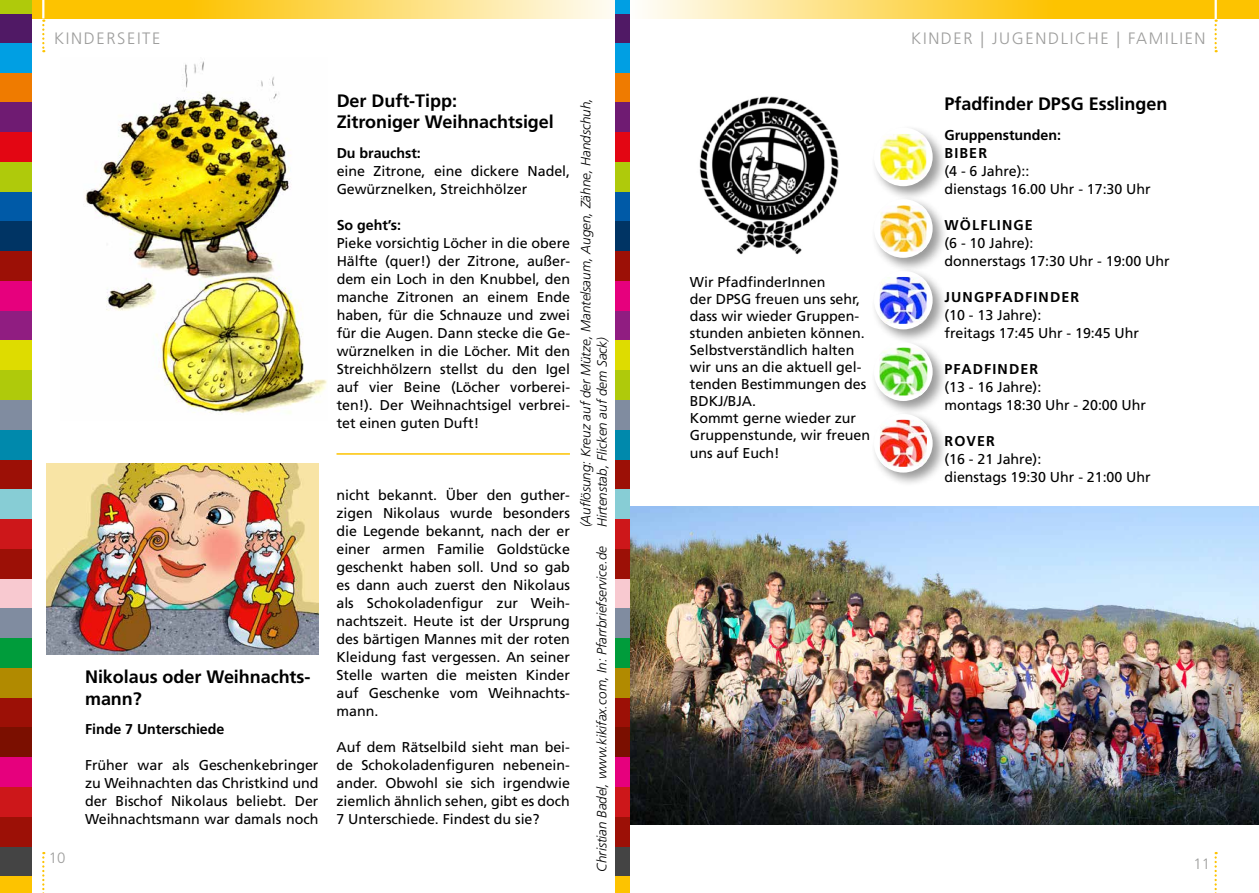
<style>
.page{position:relative;width:1259px;height:893px;background:#fff}
.page>*{position:absolute;margin:0;border:0;box-sizing:border-box;transform-origin:0 0}
.t1{font:700 18px/21.6px "Frutiger";letter-spacing:-.005em;color:#000}
.t2{font:300 16.5px "Frutiger";letter-spacing:.1em;color:#9d9d9c}
.t3{font:300 15px "Frutiger";color:#9d9d9c}
.t4{font:14.25px/18px "Frutiger";letter-spacing:-.005em;color:#000}
.t5{font:700 14.25px/18px "Frutiger";letter-spacing:-.005em;color:#000}
.t6{font:700 14.25px "Frutiger";letter-spacing:.08em;color:#000}
.t7{font:italic 300 13.5px/16.2px "Frutiger";letter-spacing:-.005em;color:#000}
</style>
<div class="page">
<svg style="left:42px;top:852px;width:2px;height:41px"></svg>
<svg style="left:1214px;top:852px;width:2px;height:41px"></svg>
<svg style="left:32px;top:0;width:582px;height:18px;background:#fdd75a"></svg>
<svg style="left:629px;top:0;width:630px;height:18px;background:#fcd656"></svg>
<svg style="left:42px;top:0;width:2px;height:52px"></svg>
<svg style="left:1214px;top:0;width:2px;height:52px"></svg>
<img style="left:699px;top:96px;width:140px;height:159px">
<img style="left:630px;top:506px;width:629px;height:319px">
<div style="left:871px;top:125px;width:76px;height:76px;background:#000;opacity:.4"></div>
<div style="left:874px;top:128px;width:58px;height:58px;background:#fff;border-radius:50%"></div>
<img style="left:880px;top:134px;width:46px;height:46px">
<div style="left:871px;top:268px;width:76px;height:76px;background:#000;opacity:.4"></div>
<div style="left:874px;top:271px;width:58px;height:58px;background:#fff;border-radius:50%"></div>
<img style="left:879px;top:277px;width:47px;height:47px">
<div style="left:871px;top:339px;width:76px;height:77px;background:#000;opacity:.4"></div>
<div style="left:874px;top:342px;width:58px;height:59px;background:#fff;border-radius:50%"></div>
<img style="left:879px;top:348px;width:48px;height:47px">
<div style="left:871px;top:411px;width:76px;height:77px;background:#000;opacity:.4"></div>
<div style="left:874px;top:414px;width:58px;height:59px;background:#fff;border-radius:50%"></div>
<img style="left:880px;top:420px;width:47px;height:47px">
<div style="left:871px;top:196px;width:76px;height:77px;background:#000;opacity:.4"></div>
<div style="left:874px;top:199px;width:58px;height:59px;background:#fff;border-radius:50%"></div>
<img style="left:880px;top:206px;width:46px;height:46px">
<div style="left:614px;top:13px;width:15px;height:30px;background:#501965"></div>
<div style="left:614px;top:43px;width:15px;height:30px;background:#009fe3"></div>
<div style="left:614px;top:0;width:15px;height:13px;background:#009fe3"></div>
<div style="left:614px;top:73px;width:15px;height:29px;background:#ef7b00"></div>
<div style="left:614px;top:102px;width:15px;height:30px;background:#6f1b72"></div>
<div style="left:614px;top:132px;width:15px;height:30px;background:#e30613"></div>
<div style="left:614px;top:162px;width:15px;height:30px;background:#afca0b"></div>
<div style="left:614px;top:192px;width:15px;height:30px;background:#005aa7"></div>
<div style="left:614px;top:222px;width:15px;height:29px;background:#003464"></div>
<div style="left:614px;top:251px;width:15px;height:30px;background:#9c1006"></div>
<div style="left:614px;top:281px;width:15px;height:30px;background:#e6007d"></div>
<div style="left:614px;top:311px;width:15px;height:30px;background:#901d81"></div>
<div style="left:614px;top:341px;width:15px;height:29px;background:#dedc00"></div>
<div style="left:614px;top:370px;width:15px;height:30px;background:#afca0b"></div>
<div style="left:614px;top:400px;width:15px;height:30px;background:#808ca0"></div>
<div style="left:614px;top:430px;width:15px;height:30px;background:#0089ac"></div>
<div style="left:614px;top:460px;width:15px;height:29px;background:#9c1006"></div>
<div style="left:614px;top:489px;width:15px;height:30px;background:#87cdd5"></div>
<div style="left:614px;top:519px;width:15px;height:30px;background:#cd171a"></div>
<div style="left:614px;top:549px;width:15px;height:30px;background:#9c1006"></div>
<div style="left:614px;top:579px;width:15px;height:29px;background:#f8c9d0"></div>
<div style="left:614px;top:608px;width:15px;height:30px;background:#808ca0"></div>
<div style="left:614px;top:638px;width:15px;height:30px;background:#009c3b"></div>
<div style="left:614px;top:668px;width:15px;height:30px;background:#b18a00"></div>
<div style="left:614px;top:698px;width:15px;height:30px;background:#9c1006"></div>
<div style="left:614px;top:728px;width:15px;height:29px;background:#7b0f00"></div>
<div style="left:614px;top:757px;width:15px;height:30px;background:#e6007d"></div>
<div style="left:614px;top:787px;width:15px;height:30px;background:#cd171a"></div>
<div style="left:614px;top:817px;width:15px;height:30px;background:#9c1006"></div>
<div style="left:614px;top:847px;width:15px;height:29px;background:#444"></div>
<div style="left:614px;top:876px;width:15px;height:17px;background:#fdc300"></div>
<div style="left:0;top:13px;width:32px;height:30px;background:#501965"></div>
<div style="left:0;top:43px;width:32px;height:30px;background:#009fe3"></div>
<div style="left:0;top:73px;width:32px;height:29px;background:#ef7b00"></div>
<div style="left:0;top:102px;width:32px;height:30px;background:#6f1b72"></div>
<div style="left:0;top:132px;width:32px;height:30px;background:#e30613"></div>
<div style="left:0;top:162px;width:32px;height:30px;background:#afca0b"></div>
<div style="left:0;top:0;width:32px;height:13px;background:#afca0b"></div>
<div style="left:0;top:192px;width:32px;height:30px;background:#005aa7"></div>
<div style="left:0;top:222px;width:32px;height:29px;background:#003464"></div>
<div style="left:0;top:251px;width:32px;height:30px;background:#9c1006"></div>
<div style="left:0;top:281px;width:32px;height:30px;background:#e6007d"></div>
<div style="left:0;top:311px;width:32px;height:30px;background:#901d81"></div>
<div style="left:0;top:341px;width:32px;height:29px;background:#dedc00"></div>
<div style="left:0;top:370px;width:32px;height:30px;background:#afca0b"></div>
<div style="left:0;top:400px;width:32px;height:30px;background:#808ca0"></div>
<div style="left:0;top:430px;width:32px;height:30px;background:#0089ac"></div>
<div style="left:0;top:460px;width:32px;height:29px;background:#9c1006"></div>
<div style="left:0;top:489px;width:32px;height:30px;background:#87cdd5"></div>
<div style="left:0;top:519px;width:32px;height:30px;background:#cd171a"></div>
<div style="left:0;top:549px;width:32px;height:30px;background:#9c1006"></div>
<div style="left:0;top:579px;width:32px;height:29px;background:#f8c9d0"></div>
<div style="left:0;top:608px;width:32px;height:30px;background:#808ca0"></div>
<div style="left:0;top:638px;width:32px;height:30px;background:#009c3b"></div>
<div style="left:0;top:668px;width:32px;height:30px;background:#b18a00"></div>
<div style="left:0;top:698px;width:32px;height:30px;background:#9c1006"></div>
<div style="left:0;top:728px;width:32px;height:29px;background:#7b0f00"></div>
<div style="left:0;top:757px;width:32px;height:30px;background:#e6007d"></div>
<div style="left:0;top:787px;width:32px;height:30px;background:#cd171a"></div>
<div style="left:0;top:817px;width:32px;height:30px;background:#9c1006"></div>
<div style="left:0;top:847px;width:32px;height:29px;background:#444"></div>
<div style="left:0;top:876px;width:32px;height:17px;background:#fdc300"></div>
<img style="left:85px;top:61px;width:242px;height:353px">
<img style="left:47px;top:463px;width:271px;height:191px">
<hr style="left:336px;top:453px;width:234px;height:2px;background:#fdc300">
<p class="t2" style="left:54px;top:29px;width:108px">KINDERSEITE</p>
<p class="t3" style="left:49px;top:849px;width:18px">10</p>
<p class="t1" style="left:85px;top:666px;width:227px">Nikolaus oder Weihnachts&shy;mann?</p>
<p class="t5" style="left:85px;top:720px;width:141px">Finde 7 Unterschiede</p>
<p class="t4" style="left:85px;top:756px;width:235px;text-align:justify">Früher war als Geschenkebringer zu Weihnachten das Christkind und der Bischof Nikolaus beliebt. Der Weihnachtsmann war damals noch</p>
<p class="t1" style="left:337px;top:90px;width:219px">Der Duft-Tipp:<br>Zitroniger Weihnachtsigel</p>
<p class="t5" style="left:337px;top:144px;width:86px">Du brauchst:</p>
<p class="t4" style="left:337px;top:162px;width:235px">eine Zitrone, eine dickere Nadel,<br>Gewürznelken, Streichhölzer</p>
<p class="t5" style="left:337px;top:216px;width:66px">So geht’s:</p>
<p class="t4" style="left:337px;top:234px;width:235px;text-align:justify">Pieke vorsichtig Löcher in die obere Hälfte (quer!) der Zitrone, außer&shy;dem ein Loch in den Knubbel, den manche Zitronen an einem Ende haben, für die Schnauze und zwei für die Augen. Dann stecke die Ge&shy;würznelken in die Löcher. Mit den Streichhölzern stellst du den Igel auf vier Beine (Löcher vorberei&shy;ten!). Der Weihnachtsigel verbrei&shy;tet einen guten Duft!</p>
<p class="t4" style="left:336px;top:486px;width:235px;text-align:justify">nicht bekannt. Über den guther&shy;zigen Nikolaus wurde besonders die Legende bekannt, nach der er einer armen Familie Goldstücke geschenkt haben soll. Und so gab es dann auch zuerst den Nikolaus als Schokoladenfigur zur Weih&shy;nachtszeit. Heute ist der Ursprung des bärtigen Mannes mit der roten Kleidung fast vergessen. An seiner Stelle warten die meisten Kinder auf Geschenke vom Weihnachts&shy;mann.</p>
<p class="t4" style="left:336px;top:738px;width:235px;text-align:justify">Auf dem Rätselbild sieht man bei&shy;de Schokoladenfiguren nebenein&shy;ander. Obwohl sie sich irgendwie ziemlich ähnlich sehen, gibt es doch 7 Unterschiede. Findest du sie?</p>
<p class="t7" style="left:578px;top:527px;width:431px;rotate:-90deg">(Auflösung: Kreuz auf der Mütze, Mantelsaum, Augen, Zähne, Handschuh,<br>Hirtenstab, Flicken auf dem Sack)</p>
<p class="t7" style="left:594px;top:871px;width:327px;rotate:-90deg">Christian Badel, www.kikifax.com, In: Pfarrbriefservice.de</p>
<p class="t4" style="left:690px;top:273px;width:182px;line-height:17.1px">Wir PfadfinderInnen<br>der DPSG freuen uns sehr, dass wir wieder Gruppen&shy;stunden anbieten können.<br>Selbstverständlich halten wir uns an die aktuell gel&shy;tenden Bestimmungen des<br>BDKJ/BJA.<br>Kommt gerne wieder zur<br>Gruppenstunde, wir freuen uns auf Euch!</p>
<p class="t2" style="left:911px;top:29px;width:296px">KINDER | JUGENDLICHE | FAMILIEN</p>
<p class="t1" style="left:944px;top:93px;width:224px">Pfadfinder DPSG Esslingen</p>
<p class="t5" style="left:944px;top:126px;width:118px">Gruppenstunden:<br>BIBER</p>
<p class="t4" style="left:944px;top:162px;width:208px">(4 - 6 Jahre)::<br>dienstags 16.00 Uhr - 17:30 Uhr</p>
<p class="t6" style="left:944px;top:217px;width:90px">WÖLFLINGE</p>
<p class="t4" style="left:944px;top:234px;width:227px">(6 - 10 Jahre):<br>donnerstags 17:30 Uhr - 19:00 Uhr</p>
<p class="t6" style="left:944px;top:289px;width:136px">JUNGPFADFINDER</p>
<p class="t4" style="left:944px;top:306px;width:196px">(10 - 13 Jahre):<br>freitags 17:45 Uhr - 19:45 Uhr</p>
<p class="t6" style="left:944px;top:361px;width:95px">PFADFINDER</p>
<p class="t4" style="left:944px;top:378px;width:203px">(13 - 16 Jahre):<br>montags 18:30 Uhr - 20:00 Uhr</p>
<p class="t5" style="left:944px;top:432px;width:52px">ROVER</p>
<p class="t4" style="left:944px;top:450px;width:208px">(16 - 21 Jahre):<br>dienstags 19:30 Uhr - 21:00 Uhr</p>
<p class="t3" style="left:1193px;top:855px;width:18px">11</p>
</div>
